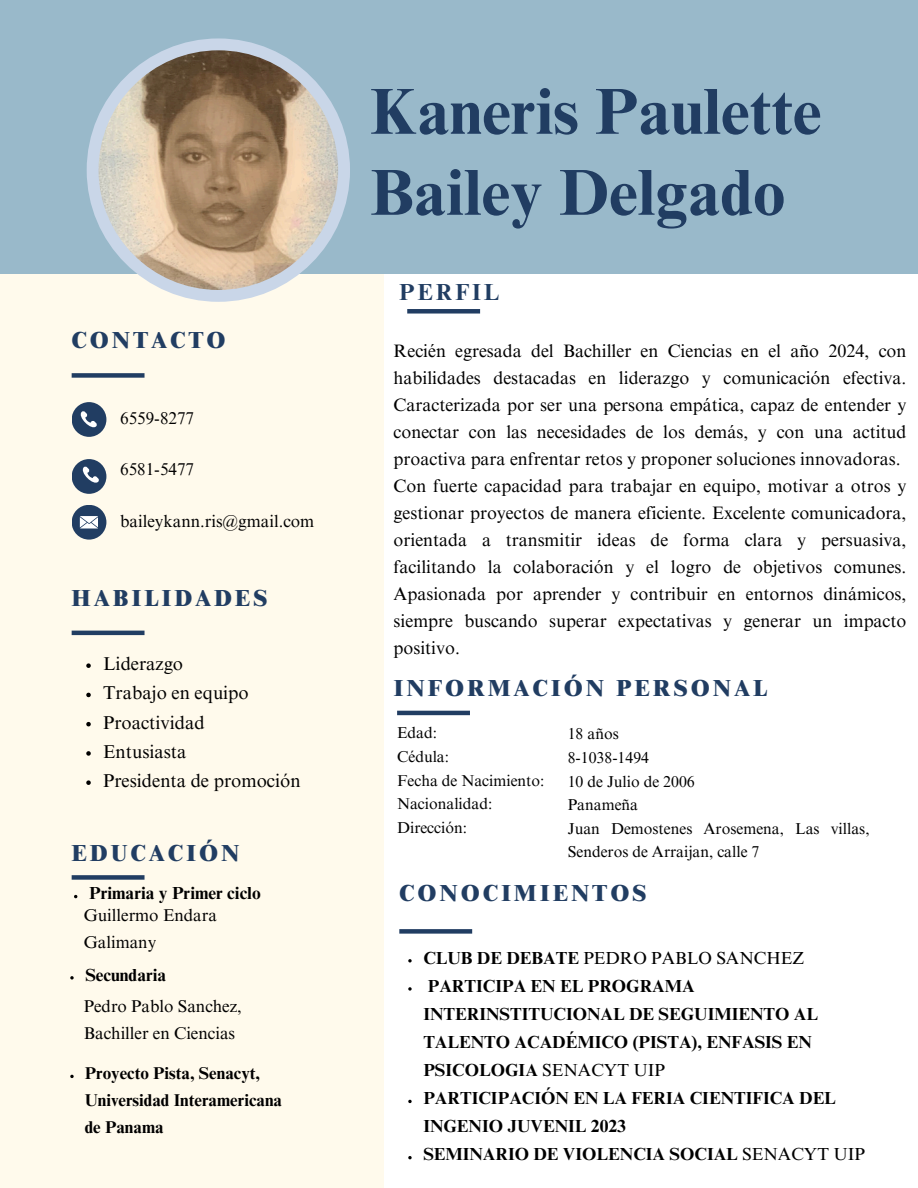
<style>
.page{position:relative;width:918px;height:1188px;background:#fff}
.page>*{position:absolute;margin:0;border:0;box-sizing:border-box;transform-origin:0 0}
.t1{font:700 65.1px/81px "Times NRMT Pro";color:#213d62}
.t2{font:800 23.25px "Times NRMT Pro";letter-spacing:.12em;color:#213d62}
.t3{font:700 23.25px "Times NRMT Pro";letter-spacing:.12em;color:#213d62}
.t4{font:18.6px "Times NRMT Pro";color:#000}
.t5{font:18px/27px "Times NRMT Pro";color:#000}
.t6{font:700 17.4px/28.2px "Times NRMT Pro";color:#000}
.t7{font:17.4px "Times NRMT Pro";color:#000}
.t8{font:17.1px/27px "Times NRMT Pro";color:#000}
.t9{font:700 17.1px/27px "Times NRMT Pro";color:#000}
.t10{font:15.75px/23.7px "Times NRMT Pro";color:#000}
.s1{font-weight:700}
.s2{font-weight:400}
</style>
<div class="page">
<div style="left:0;top:0;width:918px;height:274px;background:#99b9ca"></div>
<div style="left:0;top:274px;width:384px;height:914px;background:#fffaec"></div>
<div style="left:87px;top:38px;width:263px;height:264px;background:#c9d6e8;border-radius:50%"></div>
<img style="left:99px;top:50px;width:239px;height:240px;border-radius:50%">
<hr style="left:72px;top:631px;width:73px;height:4px;background:#213d62">
<div style="left:72px;top:373px;width:73px;height:5px;background:#213d62"></div>
<div style="left:72px;top:402px;width:34px;height:35px;background:#213d62;border-radius:50%"></div>
<svg style="left:80px;top:411px;width:17px;height:17px"></svg>
<div style="left:72px;top:505px;width:34px;height:35px;background:#213d62;border-radius:50%"></div>
<svg style="left:80px;top:516px;width:18px;height:12px"></svg>
<div style="left:72px;top:875px;width:73px;height:5px;background:#213d62"></div>
<hr style="left:397px;top:711px;width:73px;height:4px;background:#213d62">
<div style="left:399px;top:929px;width:73px;height:5px;background:#213d62"></div>
<svg style="left:408px;top:959px;width:4px;height:3px"></svg>
<svg style="left:408px;top:987px;width:4px;height:4px"></svg>
<svg style="left:408px;top:1100px;width:4px;height:3px"></svg>
<svg style="left:408px;top:1156px;width:4px;height:3px"></svg>
<svg style="left:86px;top:663px;width:5px;height:5px"></svg>
<svg style="left:86px;top:693px;width:5px;height:4px"></svg>
<svg style="left:86px;top:722px;width:5px;height:4px"></svg>
<svg style="left:86px;top:751px;width:5px;height:5px"></svg>
<svg style="left:86px;top:780px;width:5px;height:5px"></svg>
<svg style="left:70px;top:976px;width:4px;height:4px"></svg>
<svg style="left:70px;top:1075px;width:4px;height:3px"></svg>
<div style="left:407px;top:309px;width:73px;height:5px;background:#213d62"></div>
<div style="left:72px;top:459px;width:34px;height:35px;background:#213d62;border-radius:50%"></div>
<svg style="left:82px;top:466px;width:17px;height:17px"></svg>
<h3 class="t2" style="left:72px;top:332px;width:156px">CONTACTO</h3>
<p class="t8" style="left:120px;top:407px;width:76px">6559-8277</p>
<p class="t8" style="left:120px;top:458px;width:76px">6581-5477</p>
<h2 class="t8" style="left:120px;top:509px;width:196px">baileykann.ris@gmail.com</h2>
<p class="t2" style="left:72px;top:589px;width:198px">HABILIDADES</p>
<p class="t4" style="left:103px;top:657px;width:81px">Liderazgo</p>
<h2 class="t4" style="left:103px;top:686px;width:147px">Trabajo en equipo</h2>
<p class="t4" style="left:103px;top:715px;width:103px">Proactividad</p>
<p class="t4" style="left:103px;top:745px;width:85px">Entusiasta</p>
<h3 class="t4" style="left:103px;top:774px;width:199px">Presidenta de promoción</h3>
<p class="t2" style="left:72px;top:845px;width:169px">EDUCACIÓN</p>
<p class="t6" style="left:89px;top:882px;width:173px">Primaria y Primer ciclo</p>
<p class="t8" style="left:84px;top:904px;width:135px">Guillermo Endara<br>Galimany</p>
<p class="t6" style="left:85px;top:963px;width:82px">Secundaria</p>
<h3 class="t8" style="left:84px;top:995px;width:160px">Pedro Pablo Sanchez,<br>Bachiller en Ciencias</h3>
<h2 class="t9" style="left:85px;top:1062px;width:199px">Proyecto Pista, Senacyt,<br>Universidad Interamericana de Panama</h2>
<p class="t1" style="left:370px;top:79px;width:453px">Kaneris Paulette<br>Bailey Delgado</p>
<p class="t3" style="left:399px;top:283px;width:102px">PERFIL</p>
<p class="t5" style="left:394px;top:339px;width:514px">Recién egresada del Bachiller en Ciencias en el año 2024, con habilidades destacadas en liderazgo y comunicación efectiva.<br>Caracterizada por ser una persona empática, capaz de entender y conectar con las necesidades de los demás, y con una actitud proactiva para enfrentar retos y proponer soluciones innovadoras.<br>Con fuerte capacidad para trabajar en equipo, motivar a otros y gestionar proyectos de manera eficiente. Excelente comunicadora, orientada a transmitir ideas de forma clara y persuasiva, facilitando la colaboración y el logro de objetivos comunes.<br>Apasionada por aprender y contribuir en entornos dinámicos, siempre buscando superar expectativas y generar un impacto positivo.</p>
<p class="t2" style="left:394px;top:679px;width:375px">INFORMACIÓN PERSONAL</p>
<h2 class="t10" style="left:397px;top:723px;width:42px">Edad:</h2>
<p class="t10" style="left:397px;top:747px;width:54px">Cédula:</p>
<p class="t10" style="left:397px;top:770px;width:149px">Fecha de Nacimiento:</p>
<p class="t10" style="left:397px;top:794px;width:97px">Nacionalidad:</p>
<p class="t10" style="left:397px;top:818px;width:71px">Dirección:</p>
<p class="t10" style="left:568px;top:724px;width:53px">18 años</p>
<p class="t10" style="left:568px;top:748px;width:83px">8-1038-1494</p>
<p class="t10" style="left:568px;top:771px;width:129px">10 de Julio de 2006</p>
<h2 class="t10" style="left:568px;top:795px;width:72px">Panameña</h2>
<p class="t10" style="left:568px;top:818px;width:303px">Juan Demostenes Arosemena, Las villas,<br>Senderos de Arraijan, calle 7</p>
<p class="t2" style="left:399px;top:885px;width:249px">CONOCIMIENTOS</p>
<p class="t7" style="left:423px;top:951px;width:382px"><span class="s1">CLUB DE DEBATE</span> PEDRO PABLO SANCHEZ</p>
<p class="t6" style="left:423px;top:974px;width:396px">PARTICIPA EN EL PROGRAMA<br>INTERINSTITUCIONAL DE SEGUIMIENTO AL<br>TALENTO ACADÉMICO (PISTA), ENFASIS EN<br>PSICOLOGIA <span class="s2">SENACYT UIP</span></p>
<p class="t6" style="left:423px;top:1086px;width:414px">PARTICIPACIÓN EN LA FERIA CIENTIFICA DEL<br>INGENIO JUVENIL 2023</p>
<p class="t6" style="left:423px;top:1143px;width:443px">SEMINARIO DE VIOLENCIA SOCIAL <span class="s2">SENACYT UIP</span></p>
</div>
